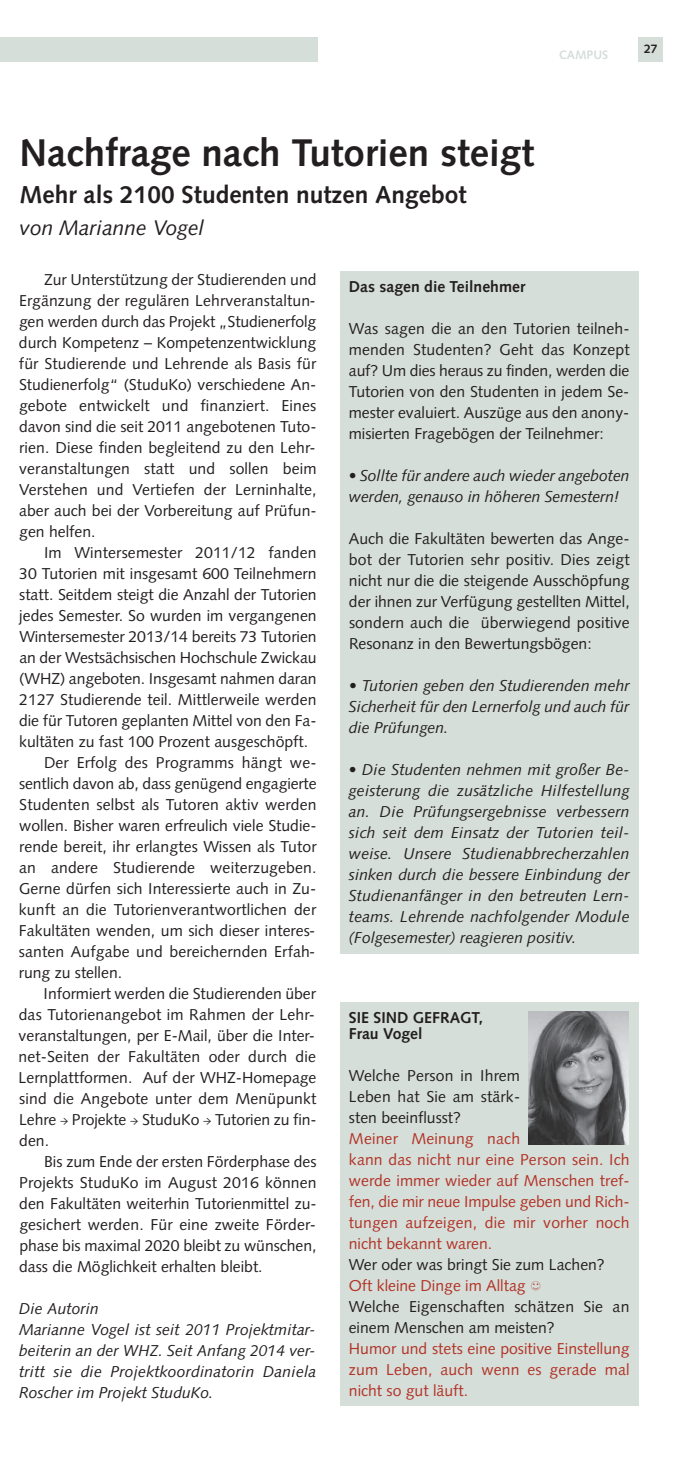
<style>
.page{position:relative;width:677px;height:1473px;background:#fff}
.page>*{position:absolute;margin:0;border:0;box-sizing:border-box;transform-origin:0 0}
.t1{font:700 38.5px "Syntax";color:#231f20}
.t2{font:700 24.5px "Syntax";color:#231f20}
.t3{font:italic 21px "Syntax";color:#231f20}
.t4{font:15.75px/21px "Syntax";color:#231f20;text-align:justify}
.t5{font:italic 15.75px/21px "Syntax";color:#231f20}
.t6{font:15.75px/21px "Syntax";letter-spacing:.005em;color:#b23326}
.t7{font:700 15.75px/15.8px "Syntax";color:#231f20}
.t8{font:700 12.25px "Syntax";color:#d6ded9}
.t9{font:700 12.25px "Syntax";color:#231f20}
.s1{font-family:"Garamond Premr Pro";font-weight:600}
.s2{font-style:normal}
.s3{color:#b23326}
.s4{font-family:"Letter Gothic Std";font-weight:700;font-style:italic;color:#b23326}
</style>
<div class="page">
<div style="left:638px;top:37px;width:25px;height:25px;background:#d6ded9"></div>
<div style="left:0;top:37px;width:317px;height:25px;background:#d6ded9"></div>
<div style="left:340px;top:1002px;width:298px;height:404px;background:#d6ded9"></div>
<img style="left:528px;top:1011px;width:100px;height:133px">
<div style="left:340px;top:271px;width:298px;height:682px;background:#d6ded9"></div>
<p class="t8" style="left:558px;top:49px;width:51px">CAMPUS</p>
<p class="t9" style="left:643px;top:43px;width:15px">27</p>
<h1 class="t1" style="left:19px;top:137px;width:516px">Nachfrage nach Tutorien steigt</h1>
<h2 class="t2" style="left:19px;top:184px;width:448px">Mehr als 2100 Studenten nutzen Angebot</h2>
<h3 class="t3" style="left:19px;top:220px;width:186px">von Marianne Vogel</h3>
<p class="t4" style="left:19px;top:270px;width:299px;text-indent:25px">Zur Unterstützung der Studierenden und Ergänzung der regulären Lehrveranstaltun&shy;gen werden durch das Projekt „Studienerfolg durch Kompetenz – Kompetenzentwicklung für Studierende und Lehrende als Basis für Studienerfolg“ (StuduKo) verschiedene An&shy;gebote entwickelt und finanziert. Eines davon sind die seit 2011 angebotenen Tuto&shy;rien. Diese finden begleitend zu den Lehr&shy;veranstaltungen statt und sollen beim Verstehen und Vertiefen der Lerninhalte, aber auch bei der Vorbereitung auf Prüfun&shy;gen helfen.</p>
<p class="t4" style="left:44px;top:543px;width:274px">Im Wintersemester 2011/12 fanden</p>
<p class="t4" style="left:19px;top:564px;width:299px">30 Tutorien mit insgesamt 600 Teilnehmern</p>
<p class="t4" style="left:19px;top:585px;width:299px">statt. Seitdem steigt die Anzahl der Tutorien</p>
<p class="t4" style="left:19px;top:606px;width:299px">jedes Semester. So wurden im vergangenen</p>
<p class="t4" style="left:19px;top:627px;width:299px">Wintersemester 2013/14 bereits 73 Tutorien</p>
<p class="t4" style="left:19px;top:648px;width:298px">an der Westsächsischen Hochschule Zwickau</p>
<p class="t4" style="left:19px;top:669px;width:298px">(WHZ) angeboten. Insgesamt nahmen daran</p>
<p class="t4" style="left:19px;top:690px;width:298px">2127 Studierende teil. Mittlerweile werden</p>
<p class="t4" style="left:19px;top:711px;width:299px">die für Tutoren geplanten Mittel von den Fa-</p>
<p class="t4" style="left:19px;top:732px;width:290px">kultäten zu fast 100 Prozent ausgeschöpft.</p>
<p class="t4" style="left:44px;top:753px;width:274px">Der Erfolg des Programms hängt we-</p>
<p class="t4" style="left:19px;top:774px;width:299px">sentlich davon ab, dass genügend engagierte</p>
<p class="t4" style="left:19px;top:795px;width:299px">Studenten selbst als Tutoren aktiv werden</p>
<p class="t4" style="left:19px;top:816px;width:299px">wollen. Bisher waren erfreulich viele Studie-</p>
<p class="t4" style="left:19px;top:837px;width:299px">rende bereit, ihr erlangtes Wissen als Tutor</p>
<p class="t4" style="left:19px;top:858px;width:298px">an andere Studierende weiterzugeben.</p>
<p class="t4" style="left:19px;top:879px;width:298px">Gerne dürfen sich Interessierte auch in Zu-</p>
<p class="t4" style="left:19px;top:900px;width:299px">kunft an die Tutorienverantwortlichen der</p>
<p class="t4" style="left:19px;top:921px;width:298px">Fakultäten wenden, um sich dieser interes-</p>
<p class="t4" style="left:19px;top:942px;width:298px">santen Aufgabe und bereichernden Erfah-</p>
<p class="t4" style="left:19px;top:963px;width:105px">rung zu stellen.</p>
<p class="t4" style="left:44px;top:984px;width:274px">Informiert werden die Studierenden über</p>
<p class="t4" style="left:19px;top:1005px;width:298px">das Tutorienangebot im Rahmen der Lehr-</p>
<p class="t4" style="left:19px;top:1026px;width:298px">veranstaltungen, per E-Mail, über die Inter-</p>
<p class="t4" style="left:19px;top:1047px;width:299px">net-Seiten der Fakultäten oder durch die</p>
<p class="t4" style="left:19px;top:1068px;width:299px">Lernplattformen. Auf der WHZ-Homepage</p>
<p class="t4" style="left:19px;top:1089px;width:299px">sind die Angebote unter dem Menüpunkt</p>
<p class="t4" style="left:19px;top:1110px;width:299px">Lehre <span class="s1">→</span> Projekte <span class="s1">→</span> StuduKo <span class="s1">→</span> Tutorien zu fin-</p>
<p class="t4" style="left:19px;top:1131px;width:31px">den.</p>
<p class="t4" style="left:44px;top:1152px;width:274px">Bis zum Ende der ersten Förderphase des</p>
<p class="t4" style="left:19px;top:1173px;width:299px">Projekts StuduKo im August 2016 können</p>
<p class="t4" style="left:19px;top:1194px;width:299px">den Fakultäten weiterhin Tutorienmittel zu-</p>
<p class="t4" style="left:19px;top:1215px;width:298px">gesichert werden. Für eine zweite Förder-</p>
<p class="t4" style="left:19px;top:1236px;width:298px">phase bis maximal 2020 bleibt zu wünschen,</p>
<p class="t4" style="left:19px;top:1257px;width:245px">dass die Möglichkeit erhalten bleibt.</p>
<p class="t5" style="left:19px;top:1299px;width:299px">Die Autorin<br>Marianne Vogel ist seit 2011 Projektmitar&shy;beiterin an der WHZ. Seit Anfang 2014 ver&shy;tritt sie die Projektkoordinatorin Daniela Roscher im Projekt StuduKo.</p>
<p class="t7" style="left:349px;top:280px;width:178px">Das sagen die Teilnehmer</p>
<p class="t4" style="left:348px;top:319px;width:282px">Was sagen die an den Tutorien teilneh&shy;menden Studenten? Geht das Konzept auf? Um dies heraus zu finden, werden die Tutorien von den Studenten in jedem Se&shy;mester evaluiert. Auszüge aus den anony&shy;misierten Fragebögen der Teilnehmer:</p>
<p class="t5" style="left:348px;top:466px;width:282px"><span class="s2">•</span> Sollte für andere auch wieder angeboten werden, genauso in höheren Semestern!</p>
<p class="t4" style="left:349px;top:529px;width:282px">Auch die Fakultäten bewerten das Ange&shy;bot der Tutorien sehr positiv. Dies zeigt nicht nur die die steigende Ausschöpfung der ihnen zur Verfügung gestellten Mittel, sondern auch die überwiegend positive Resonanz in den Bewertungsbögen:</p>
<p class="t5" style="left:348px;top:676px;width:282px;text-align:justify"><span class="s2">•</span> Tutorien geben den Studierenden mehr Sicherheit für den Lernerfolg und auch für die Prüfungen.</p>
<p class="t5" style="left:348px;top:760px;width:282px;text-align:justify"><span class="s2">•</span> Die Studenten nehmen mit großer Be&shy;geisterung die zusätzliche Hilfestellung an. Die Prüfungsergebnisse verbessern sich seit dem Einsatz der Tutorien teil&shy;weise. Unsere Studienabbrecherzahlen sinken durch die bessere Einbindung der Studienanfänger in den betreuten Lern&shy;teams. Lehrende nachfolgender Module (Folgesemester) reagieren positiv.</p>
<p class="t7" style="left:349px;top:1011px;width:136px">SIE SIND GEFRAGT,<br>Frau Vogel</p>
<p class="t4" style="left:349px;top:1066px;width:173px">Welche Person in Ihrem Leben hat Sie am stärk&shy;sten beeinflusst?</p>
<p class="t6" style="left:348px;top:1129px;width:282px">Meiner Meinung nach<br>kann das nicht nur eine Person sein. Ich werde immer wieder auf Menschen tref&shy;fen, die mir neue Impulse geben und Rich&shy;tungen aufzeigen, die mir vorher noch nicht bekannt waren.</p>
<p class="t4" style="left:348px;top:1255px;width:282px;text-align:left">Wer oder was bringt Sie zum Lachen?<br><span class="s3">Oft kleine Dinge im Alltag</span> <span class="s4">☺<br></span>Welche Eigenschaften schätzen Sie an einem Menschen am meisten?</p>
<p class="t6" style="left:349px;top:1339px;width:282px;text-align:justify">Humor und stets eine positive Einstellung zum Leben, auch wenn es gerade mal nicht so gut läuft.</p>
</div>
